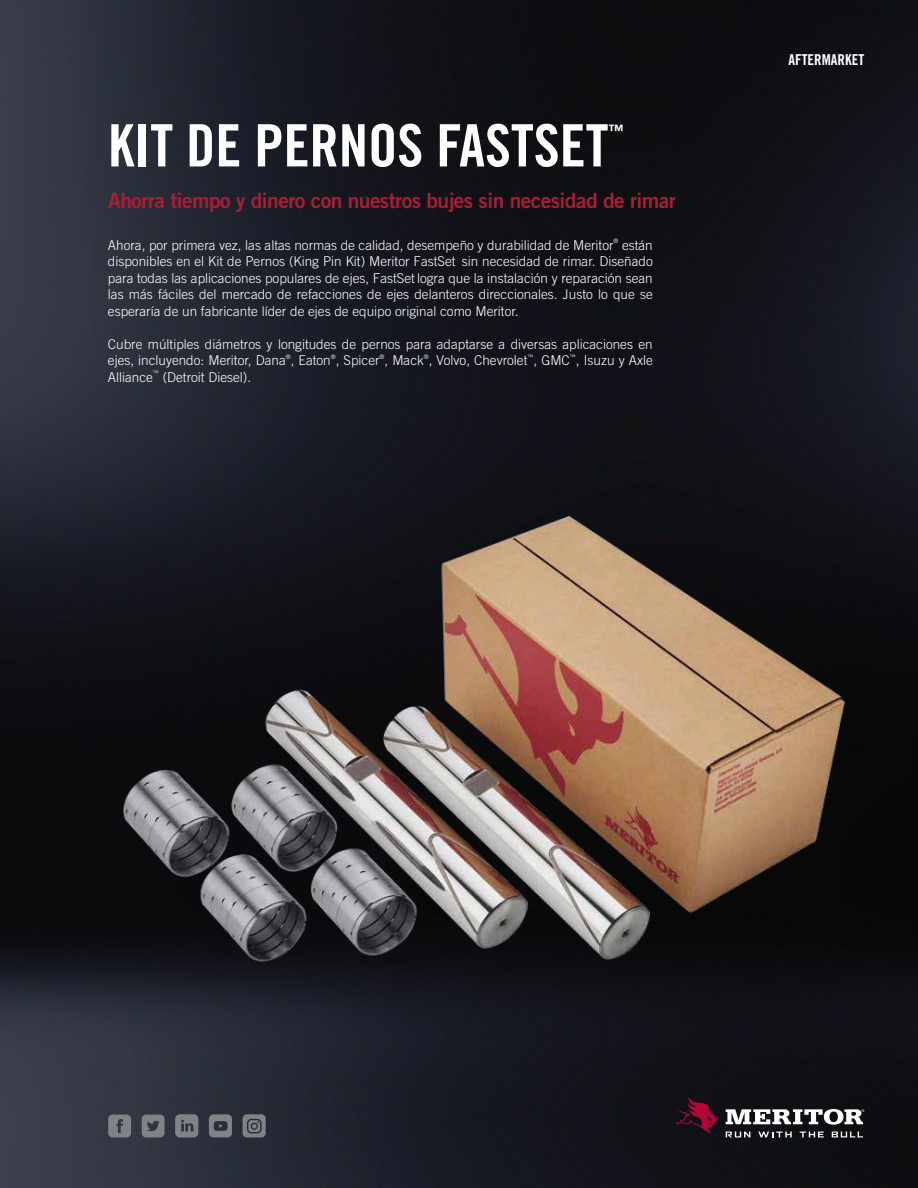
<style>
.page{position:relative;width:918px;height:1188px;background:#fff}
.page>*{position:absolute;margin:0;border:0;box-sizing:border-box;transform-origin:0 0}
.t1{font:58.5px "Trade Gothic LT Pro Bd Cn 20";color:#fff}
.t2{font:21px "Trade Gothic LT Pro Bd 2";letter-spacing:-.025em;color:#a62035}
.t3{font:15.75px "Trade Gothic LT Pro Bd Cn 20";color:#fff}
.t4{font:15px "Trade Gothic LT Pro Bd Cn 20";color:#fff}
.t5{font:300 13.5px/16.5px "Trade Gothic LT Pro";color:#fff;text-align:justify}
.t6{font:300 6.15px "Trade Gothic LT Pro";color:#fff}
</style>
<div class="page">
<img style="left:0;top:0;width:918px;height:1188px">
<svg style="left:676px;top:1097px;width:43px;height:36px;background:#420c1f"></svg>
<svg style="left:726px;top:1132px;width:24px;height:5px"></svg>
<svg style="left:758px;top:1132px;width:34px;height:5px"></svg>
<svg style="left:800px;top:1132px;width:24px;height:5px"></svg>
<svg style="left:832px;top:1132px;width:31px;height:5px"></svg>
<svg style="left:726px;top:1109px;width:138px;height:16px"></svg>
<svg style="left:108px;top:1115px;width:23px;height:22px"></svg>
<svg style="left:243px;top:1114px;width:23px;height:23px"></svg>
<svg style="left:175px;top:1114px;width:23px;height:23px"></svg>
<svg style="left:209px;top:1114px;width:23px;height:23px"></svg>
<svg style="left:142px;top:1115px;width:23px;height:22px"></svg>
<img style="left:108px;top:468px;width:756px;height:565px">
<h1 class="t1" style="left:108px;top:110px;width:502px">KIT DE PERNOS FASTSET</h1>
<p class="t3" style="left:608px;top:121px;width:17px">™</p>
<h2 class="t2" style="left:108px;top:188px;width:569px">Ahorra tiempo y dinero con nuestros bujes sin necesidad de rimar</h2>
<p class="t5" style="left:108px;top:236px;width:507px">Ahora, por primera vez, las altas normas de calidad, desempeño y durabilidad de Meritor</p>
<p class="t6" style="left:614px;top:237px;width:6px">®</p>
<p class="t5" style="left:108px;top:236px;width:546px;text-indent:514px">están disponibles en el Kit de Pernos (King Pin Kit) Meritor FastSet sin necesidad de rimar. Diseñado para todas las aplicaciones populares de ejes, FastSet logra que la instalación y reparación sean las más fáciles del mercado de refacciones de ejes delanteros direccionales. Justo lo que se esperaría de un fabricante líder de ejes de equipo original como Meritor.</p>
<p class="t5" style="left:108px;top:335px;width:546px">Cubre múltiples diámetros y longitudes de pernos para adaptarse a diversas aplicaciones en ejes, incluyendo: Meritor, Dana , Eaton , Spicer , Mack , Volvo, Chevrolet , GMC , Isuzu y Axle</p>
<p class="t6" style="left:286px;top:353px;width:6px">®</p>
<p class="t6" style="left:331px;top:353px;width:6px">®</p>
<p class="t6" style="left:380px;top:353px;width:6px">®</p>
<p class="t6" style="left:424px;top:353px;width:6px">®</p>
<p class="t6" style="left:527px;top:353px;width:8px">™</p>
<p class="t6" style="left:570px;top:353px;width:8px">™</p>
<p class="t5" style="left:108px;top:368px;width:46px">Alliance</p>
<p class="t6" style="left:153px;top:369px;width:8px">™</p>
<p class="t5" style="left:163px;top:368px;width:90px">(Detroit Diesel).</p>
<p class="t4" style="left:788px;top:50px;width:77px">AFTERMARKET</p>
</div>
